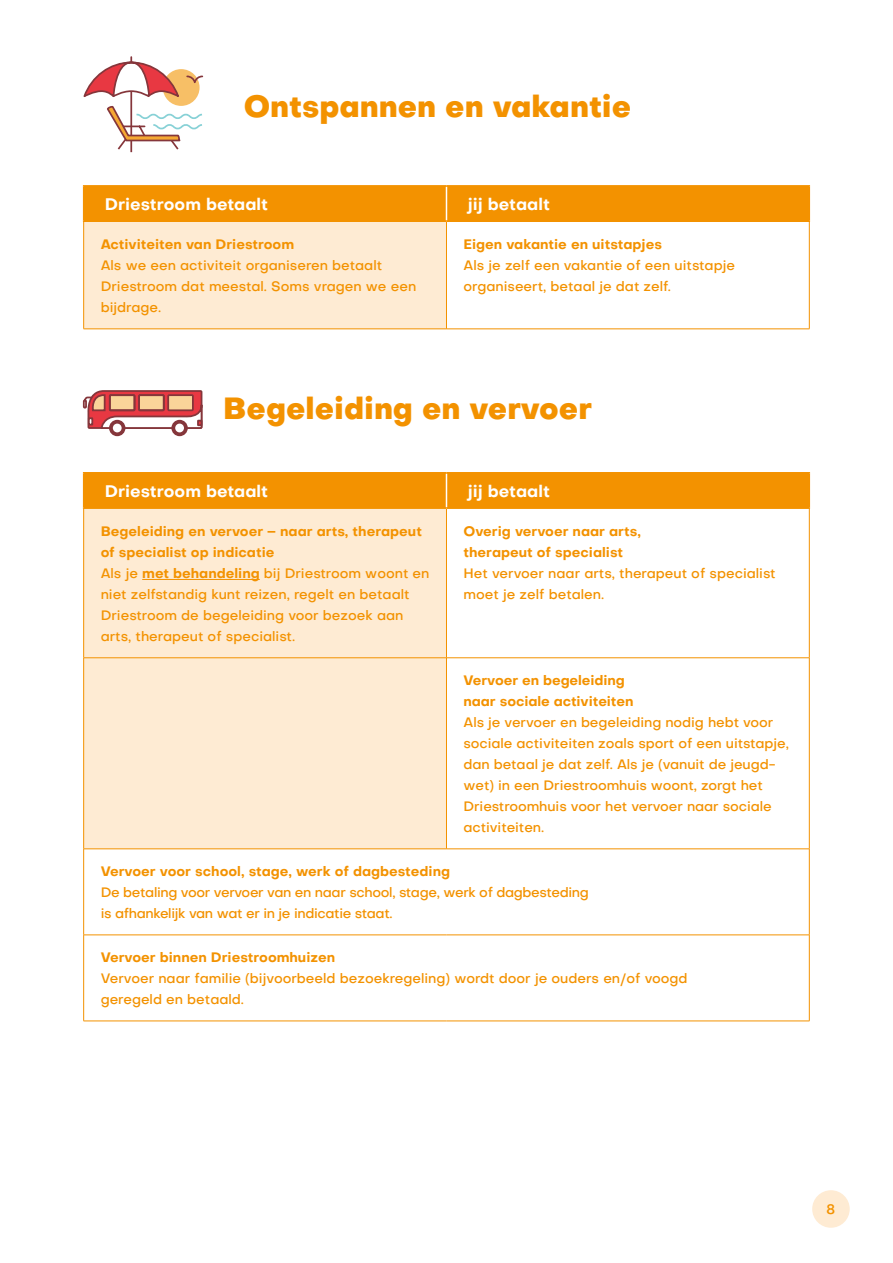
<style>
.page{position:relative;width:893px;height:1263px;background:#fff}
.page>*{position:absolute;margin:0;border:0;box-sizing:border-box;transform-origin:0 0}
.t1{font:800 30px "Objectivity";color:#f39200}
.t2{font:700 16.5px "Objectivity";color:#fff}
.t3{font:500 13.5px/21px "Objectivity";color:#f39200}
.t4{font:700 13.5px/21px "Objectivity";color:#f39200}
.t5{font:500 13.5px/21px "Objectivity";letter-spacing:-.025em;color:#f39200}
.s1{font-weight:700}
</style>
<div class="page">
<div style="left:812px;top:1190px;width:38px;height:38px;background:#feebd3;border-radius:50%"></div>
<div style="left:84px;top:473px;width:724px;height:34px;background:#f39200"></div>
<div style="left:84px;top:509px;width:362px;height:339px;background:#feebd3"></div>
<hr style="left:446px;top:473px;width:1px;height:34px;background:#fff">
<hr style="left:83px;top:509px;width:1px;height:149px;background:#f39200">
<hr style="left:446px;top:509px;width:1px;height:149px;background:#f39200">
<hr style="left:809px;top:509px;width:1px;height:149px;background:#f39200">
<hr style="left:83px;top:657px;width:363px;height:1px;background:#f39200">
<hr style="left:83px;top:658px;width:1px;height:191px;background:#f39200">
<hr style="left:446px;top:657px;width:363px;height:1px;background:#f39200">
<hr style="left:446px;top:658px;width:1px;height:191px;background:#f39200">
<hr style="left:809px;top:658px;width:1px;height:191px;background:#f39200">
<hr style="left:83px;top:848px;width:363px;height:1px;background:#f39200">
<hr style="left:83px;top:849px;width:1px;height:86px;background:#f39200">
<hr style="left:446px;top:848px;width:363px;height:1px;background:#f39200">
<hr style="left:809px;top:849px;width:1px;height:86px;background:#f39200">
<hr style="left:83px;top:935px;width:363px;height:1px;background:#f39200">
<hr style="left:83px;top:935px;width:1px;height:86px;background:#f39200">
<hr style="left:446px;top:935px;width:363px;height:1px;background:#f39200">
<hr style="left:809px;top:935px;width:1px;height:86px;background:#f39200">
<hr style="left:83px;top:1021px;width:363px;height:1px;background:#f39200">
<hr style="left:446px;top:1021px;width:363px;height:1px;background:#f39200">
<hr style="left:83px;top:472px;width:363px;height:1px;background:#f39200">
<hr style="left:83px;top:473px;width:1px;height:34px;background:#f39200">
<hr style="left:446px;top:472px;width:364px;height:1px;background:#f39200">
<hr style="left:808px;top:473px;width:2px;height:34px;background:#f39200">
<hr style="left:83px;top:507px;width:363px;height:2px;background:#f39200">
<hr style="left:446px;top:507px;width:364px;height:2px;background:#f39200">
<hr style="left:142px;top:579px;width:118px;height:1px;background:#f39200">
<svg style="left:110px;top:421px;width:15px;height:14px"></svg>
<div style="left:109px;top:420px;width:16px;height:16px;border:2px solid #85363b;border-radius:50%"></div>
<div style="left:113px;top:424px;width:9px;height:8px;background:#fff;border-radius:50%"></div>
<svg style="left:172px;top:421px;width:15px;height:14px"></svg>
<div style="left:171px;top:420px;width:17px;height:16px;border:2px solid #85363b;border-radius:50%"></div>
<div style="left:175px;top:424px;width:9px;height:8px;background:#fff;border-radius:50%"></div>
<svg style="left:82px;top:390px;width:121px;height:40px"></svg>
<svg style="left:88px;top:417px;width:5px;height:8px"></svg>
<div style="left:84px;top:187px;width:724px;height:33px;background:#f39200"></div>
<div style="left:84px;top:221px;width:362px;height:108px;background:#feebd3"></div>
<hr style="left:446px;top:187px;width:1px;height:33px;background:#fff">
<hr style="left:83px;top:222px;width:1px;height:107px;background:#f39200">
<hr style="left:446px;top:222px;width:1px;height:107px;background:#f39200">
<hr style="left:809px;top:222px;width:1px;height:107px;background:#f39200">
<hr style="left:83px;top:329px;width:363px;height:1px;background:#f39200">
<hr style="left:446px;top:329px;width:363px;height:1px;background:#f39200">
<hr style="left:83px;top:185px;width:363px;height:2px;background:#f39200">
<hr style="left:83px;top:187px;width:1px;height:33px;background:#f39200">
<hr style="left:446px;top:185px;width:364px;height:2px;background:#f39200">
<hr style="left:808px;top:187px;width:2px;height:33px;background:#f39200">
<hr style="left:83px;top:220px;width:363px;height:2px;background:#f39200">
<hr style="left:446px;top:220px;width:364px;height:2px;background:#f39200">
<hr style="left:130px;top:92px;width:2px;height:60px;background:#85363b">
<svg style="left:83px;top:57px;width:121px;height:94px"></svg>
<h1 class="t1" style="left:244px;top:83px;width:389px">Ontspannen en vakantie</h1>
<p class="t2" style="left:105px;top:192px;width:165px">Driestroom betaalt</p>
<p class="t2" style="left:468px;top:192px;width:84px">jij betaalt</p>
<p class="t4" style="left:101px;top:233px;width:195px">Activiteiten van Driestroom</p>
<p class="t3" style="left:101px;top:254px;width:317px">Als we een activiteit organiseren betaalt<br>Driestroom dat meestal. Soms vragen we een bijdrage.</p>
<p class="t4" style="left:463px;top:233px;width:200px">Eigen vakantie en uitstapjes</p>
<p class="t3" style="left:463px;top:254px;width:273px">Als je zelf een vakantie of een uitstapje organiseert, betaal je dat zelf.</p>
<h1 class="t1" style="left:223px;top:386px;width:370px">Begeleiding en vervoer</h1>
<p class="t2" style="left:105px;top:479px;width:165px">Driestroom betaalt</p>
<p class="t2" style="left:468px;top:479px;width:84px">jij betaalt</p>
<p class="t3" style="left:101px;top:520px;width:330px"><span class="s1">Begeleiding en vervoer – naar arts, therapeut of specialist op indicatie<br></span>Als je <span class="s1">met behandeling</span> bij Driestroom woont en niet zelfstandig kunt reizen, regelt en betaalt Driestroom de begeleiding voor bezoek aan arts, therapeut of specialist.</p>
<p class="t4" style="left:463px;top:520px;width:179px">Overig vervoer naar arts, therapeut of specialist</p>
<p class="t3" style="left:463px;top:562px;width:314px">Het vervoer naar arts, therapeut of specialist moet je zelf betalen.</p>
<p class="t4" style="left:463px;top:669px;width:172px">Vervoer en begeleiding naar sociale activiteiten</p>
<p class="t3" style="left:463px;top:711px;width:327px">Als je vervoer en begeleiding nodig hebt voor sociale activiteiten zoals sport of een uitstapje, dan betaal je dat zelf. Als je (vanuit de jeugd&shy;wet) in een Driestroomhuis woont, zorgt het Driestroomhuis voor het vervoer naar sociale activiteiten.</p>
<p class="t4" style="left:101px;top:860px;width:351px">Vervoer voor school, stage, werk of dagbesteding</p>
<p class="t5" style="left:101px;top:881px;width:490px">De betaling voor vervoer van en naar school, stage, werk of dagbesteding is afhankelijk van wat er in je indicatie staat.</p>
<p class="t4" style="left:101px;top:946px;width:236px">Vervoer binnen Driestroomhuizen</p>
<p class="t3" style="left:101px;top:967px;width:588px">Vervoer naar familie (bijvoorbeeld bezoekregeling) wordt door je ouders en/of voogd geregeld en betaald.</p>
<p class="t3" style="left:826px;top:1198px;width:11px">8</p>
</div>
